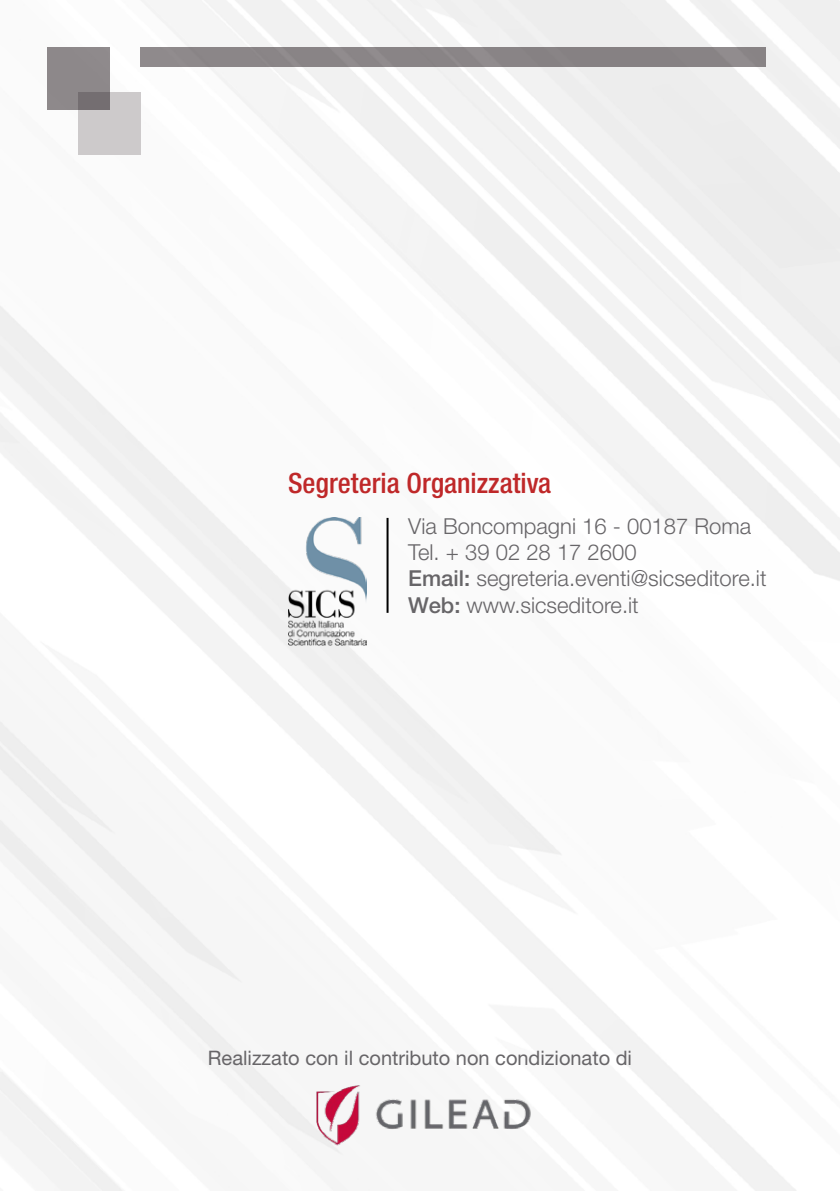
<style>
.page{position:relative;width:840px;height:1191px;background:#fff}
.page>*{position:absolute;margin:0;border:0;box-sizing:border-box;transform-origin:0 0}
.t1{font:500 condensed 28px "Helvetica Neue LT Std";color:#bf2829}
.t2{font:300 22px/26.4px "Helvetica Neue LT Std";color:#676568}
.t3{font:20px "Helvetica Neue LT Std";color:#676568}
.s1{font-weight:500}
</style>
<div class="page">
<img style="left:0;top:0;width:839px;height:1191px">
<img style="left:268px;top:1058px;width:303px;height:101px">
<div style="left:78px;top:92px;width:62px;height:62px;background:#cdcacb"></div>
<div style="left:47px;top:47px;width:62px;height:62px;background:#918c8e"></div>
<div style="left:140px;top:47px;width:625px;height:20px;background:#898486"></div>
<img style="left:288px;top:518px;width:78px;height:127px">
<hr style="left:386px;top:518px;width:2px;height:95px;background:#000">
<p class="t1" style="left:288px;top:466px;width:264px">Segreteria Organizzativa</p>
<p class="t2" style="left:408px;top:512px;width:359px">Via Boncompagni 16 - 00187 Roma<br>Tel. + 39 02 28 17 2600<br><span class="s1">Email:</span> segreteria.eventi@sicseditore.it<br><span class="s1">Web:</span> www.sicseditore.it</p>
<p class="t3" style="left:208px;top:1045px;width:425px">Realizzato con il contributo non condizionato di</p>
</div>
